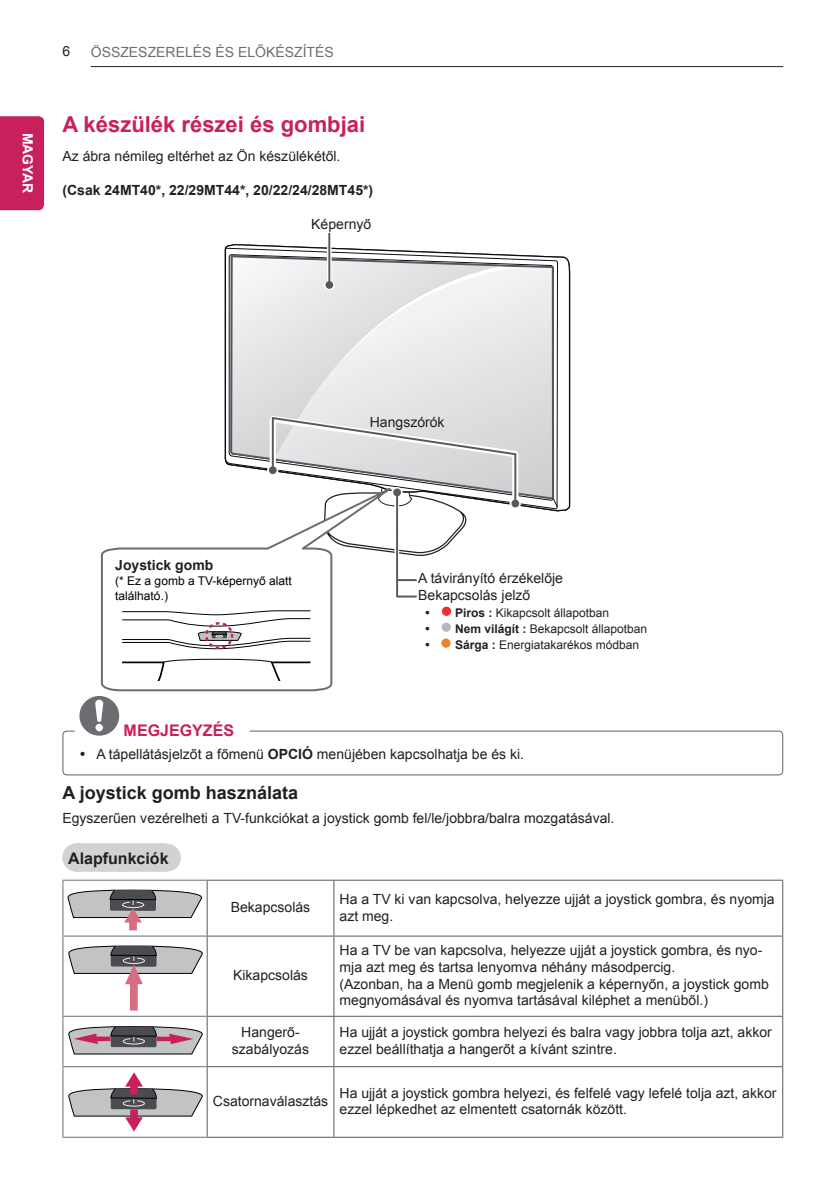
<style>
.page{position:relative;width:840px;height:1191px;background:#fff}
.page>*{position:absolute;margin:0;border:0;box-sizing:border-box;transform-origin:0 0}
._2nd_Title{font:700 22px "Arial";color:#c8205d}
._3rd_Title{font:700 18px "Arial";color:#231f20}
.Gray_Title{font:700 16px "Arial";color:#231f20}
.Noti_Title{font:700 16px "Arial";color:#c8205d}
.Body{font:14px/16.8px "Arial";color:#231f20}
.Body-Bullet{font:14px "Arial";color:#231f20}
.Body-2{font:700 14px "Arial";color:#231f20}
.t1{font:14px "Arial";color:#6c6d70}
.t2{font:700 14px "Arial";letter-spacing:-.02em;color:#fff}
.t3{font:12px/16px "Arial";color:#231f20}
.t4{font:12px/14.4px "Arial";color:#000}
.s1{font-weight:700}
</style>
<div class="page">
<div style="left:0;top:116px;width:44px;height:94px;background:#c8205d"></div>
<hr style="left:91px;top:66px;width:691px;height:1px;background:#231f20">
<div style="left:76px;top:843px;width:84px;height:28px;background:#d1d2d4"></div>
<svg style="left:160px;top:843px;width:7px;height:28px"></svg>
<svg style="left:558px;top:256px;width:12px;height:256px"></svg>
<svg style="left:224px;top:244px;width:334px;height:268px"></svg>
<svg style="left:230px;top:255px;width:324px;height:244px;fill:#e6e7e9"></svg>
<svg style="left:327px;top:234px;width:4px;height:47px"></svg>
<div style="left:323px;top:281px;width:12px;height:9px;border:3px solid #fff;border-radius:50%"></div>
<hr style="left:328px;top:234px;width:2px;height:51px;background:#57585a">
<div style="left:325px;top:281px;width:8px;height:8px;background:#57585a;border-radius:50%"></div>
<svg style="left:266px;top:412px;width:268px;height:144px"></svg>
<div style="left:269px;top:466px;width:7px;height:8px;background:#57585a;border-radius:50%"></div>
<div style="left:511px;top:499px;width:8px;height:8px;background:#57585a;border-radius:50%"></div>
<svg style="left:100px;top:475px;width:313px;height:217px"></svg>
<svg style="left:119px;top:658px;width:193px;height:22px"></svg>
<svg style="left:121px;top:610px;width:190px;height:39px"></svg>
<svg style="left:441px;top:606px;width:10px;height:10px"></svg>
<div style="left:441px;top:622px;width:9px;height:10px;background:#b5b7bb;border-radius:50%"></div>
<div style="left:441px;top:638px;width:9px;height:9px;background:#f4802b;border-radius:50%"></div>
<div style="left:394px;top:493px;width:5px;height:82px;background:#fff"></div>
<div style="left:391px;top:487px;width:11px;height:9px;border:3px solid #fff;border-radius:50%"></div>
<hr style="left:396px;top:492px;width:2px;height:104px;background:#57585a">
<div style="left:393px;top:488px;width:8px;height:8px;background:#57585a;border-radius:50%"></div>
<svg style="left:397px;top:595px;width:19px;height:2px"></svg>
<svg style="left:398px;top:579px;width:18px;height:2px"></svg>
<svg style="left:79px;top:696px;width:40px;height:39px"></svg>
<div style="left:95px;top:724px;width:8px;height:7px;background:#fff;border-radius:50%"></div>
<hr style="left:62px;top:879px;width:144px;height:1px;background:#6c6d70">
<hr style="left:62px;top:880px;width:1px;height:55px;background:#6c6d70">
<hr style="left:62px;top:935px;width:144px;height:1px;background:#6c6d70">
<hr style="left:62px;top:936px;width:1px;height:79px;background:#6c6d70">
<hr style="left:62px;top:1015px;width:144px;height:1px;background:#6c6d70">
<hr style="left:62px;top:1016px;width:1px;height:50px;background:#6c6d70">
<hr style="left:62px;top:1066px;width:144px;height:1px;background:#6c6d70">
<hr style="left:62px;top:1067px;width:1px;height:69px;background:#6c6d70">
<hr style="left:62px;top:1136px;width:144px;height:1px;background:#6c6d70">
<hr style="left:206px;top:879px;width:128px;height:1px;background:#57585a">
<hr style="left:206px;top:880px;width:1px;height:55px;background:#57585a">
<hr style="left:334px;top:879px;width:448px;height:1px;background:#57585a">
<hr style="left:333px;top:880px;width:1px;height:55px;background:#57585a">
<hr style="left:781px;top:880px;width:1px;height:55px;background:#57585a">
<hr style="left:206px;top:935px;width:128px;height:1px;background:#57585a">
<hr style="left:206px;top:936px;width:1px;height:79px;background:#57585a">
<hr style="left:334px;top:935px;width:448px;height:1px;background:#57585a">
<hr style="left:333px;top:936px;width:1px;height:79px;background:#57585a">
<hr style="left:781px;top:936px;width:1px;height:79px;background:#57585a">
<hr style="left:206px;top:1015px;width:128px;height:1px;background:#57585a">
<hr style="left:206px;top:1016px;width:1px;height:50px;background:#57585a">
<hr style="left:334px;top:1015px;width:448px;height:1px;background:#57585a">
<hr style="left:333px;top:1016px;width:1px;height:50px;background:#57585a">
<hr style="left:781px;top:1016px;width:1px;height:50px;background:#57585a">
<hr style="left:206px;top:1066px;width:128px;height:1px;background:#57585a">
<hr style="left:206px;top:1067px;width:1px;height:69px;background:#57585a">
<hr style="left:334px;top:1066px;width:448px;height:1px;background:#57585a">
<hr style="left:333px;top:1067px;width:1px;height:69px;background:#57585a">
<hr style="left:781px;top:1067px;width:1px;height:69px;background:#57585a">
<hr style="left:206px;top:1136px;width:128px;height:1px;background:#57585a">
<hr style="left:334px;top:1136px;width:448px;height:1px;background:#57585a">
<svg style="left:67px;top:889px;width:136px;height:41px"></svg>
<svg style="left:68px;top:945px;width:135px;height:65px"></svg>
<svg style="left:68px;top:1026px;width:135px;height:29px"></svg>
<svg style="left:68px;top:1072px;width:135px;height:59px"></svg>
<div style="left:62px;top:730px;width:720px;height:45px;border:1px solid #636366;border-radius:4px"></div>
<p class="t2" style="left:37px;top:133px;width:61px;rotate:90deg">MAGYAR</p>
<p class="Body" style="left:62px;top:42px;width:9px">6</p>
<p class="t1" style="left:91px;top:43px;width:244px">ÖSSZESZERELÉS ÉS ELŐKÉSZÍTÉS</p>
<p class="_2nd_Title" style="left:62px;top:110px;width:304px">A készülék részei és gombjai</p>
<p class="Body" style="left:62px;top:148px;width:279px">Az ábra némileg eltérhet az Ön készülékétől.</p>
<p class="Body-2" style="left:62px;top:181px;width:312px">(Csak 24MT40*, 22/29MT44*, 20/22/24/28MT45*)</p>
<p class="Body" style="left:311px;top:215px;width:61px">Képernyő</p>
<p class="Body" style="left:369px;top:414px;width:76px">Hangszórók</p>
<p class="Body-2" style="left:115px;top:556px;width:100px">Joystick gomb</p>
<p class="t4" style="left:115px;top:574px;width:178px">(* Ez a gomb a TV-képernyő alatt található.)</p>
<p class="Body" style="left:418px;top:570px;width:146px">A távirányító érzékelője<br>Bekapcsolás jelző</p>
<p class="t3" style="left:455px;top:605px;width:194px"><span class="s1">Piros :</span> Kikapcsolt állapotban<br><span class="s1">Nem világít :</span> Bekapcsolt állapotban<br><span class="s1">Sárga :</span> Energiatakarékos módban</p>
<p class="Noti_Title" style="left:124px;top:719px;width:112px">MEGJEGYZÉS</p>
<p class="Body-Bullet" style="left:96px;top:745px;width:429px">A tápellátásjelzőt a főmenü <span class="s1">OPCIÓ</span> menüjében kapcsolhatja be és ki.</p>
<p class="_3rd_Title" style="left:62px;top:781px;width:237px">A joystick gomb használata</p>
<p class="Body" style="left:62px;top:809px;width:553px">Egyszerűen vezérelheti a TV-funkciókat a joystick gomb fel/le/jobbra/balra mozgatásával.</p>
<p class="Gray_Title" style="left:68px;top:847px;width:102px">Alapfunkciók</p>
<p class="Body" style="left:231px;top:899px;width:81px">Bekapcsolás</p>
<p class="Body" style="left:339px;top:890px;width:436px">Ha a TV ki van kapcsolva, helyezze ujját a joystick gombra, és nyomja azt meg.</p>
<p class="Body" style="left:233px;top:967px;width:76px">Kikapcsolás</p>
<p class="Body" style="left:339px;top:942px;width:424px">Ha a TV be van kapcsolva, helyezze ujját a joystick gombra, és nyo&shy;mja azt meg és tartsa lenyomva néhány másodpercig.</p>
<p class="Body" style="left:339px;top:975px;width:430px">(Azonban, ha a Menü gomb megjelenik a képernyőn, a joystick gomb megnyomásával és nyomva tartásával kiléphet a menüből.)</p>
<p class="Body" style="left:232px;top:1024px;width:79px;text-align:center">Hangerő&shy;szabályozás</p>
<p class="Body" style="left:339px;top:1024px;width:433px">Ha ujját a joystick gombra helyezi és balra vagy jobbra tolja azt, akkor ezzel beállíthatja a hangerőt a kívánt szintre.</p>
<p class="Body" style="left:213px;top:1092px;width:117px">Csatornaválasztás</p>
<p class="Body" style="left:339px;top:1084px;width:438px">Ha ujját a joystick gombra helyezi, és felfelé vagy lefelé tolja azt, akkor ezzel lépkedhet az elmentett csatornák között.</p>
</div>
